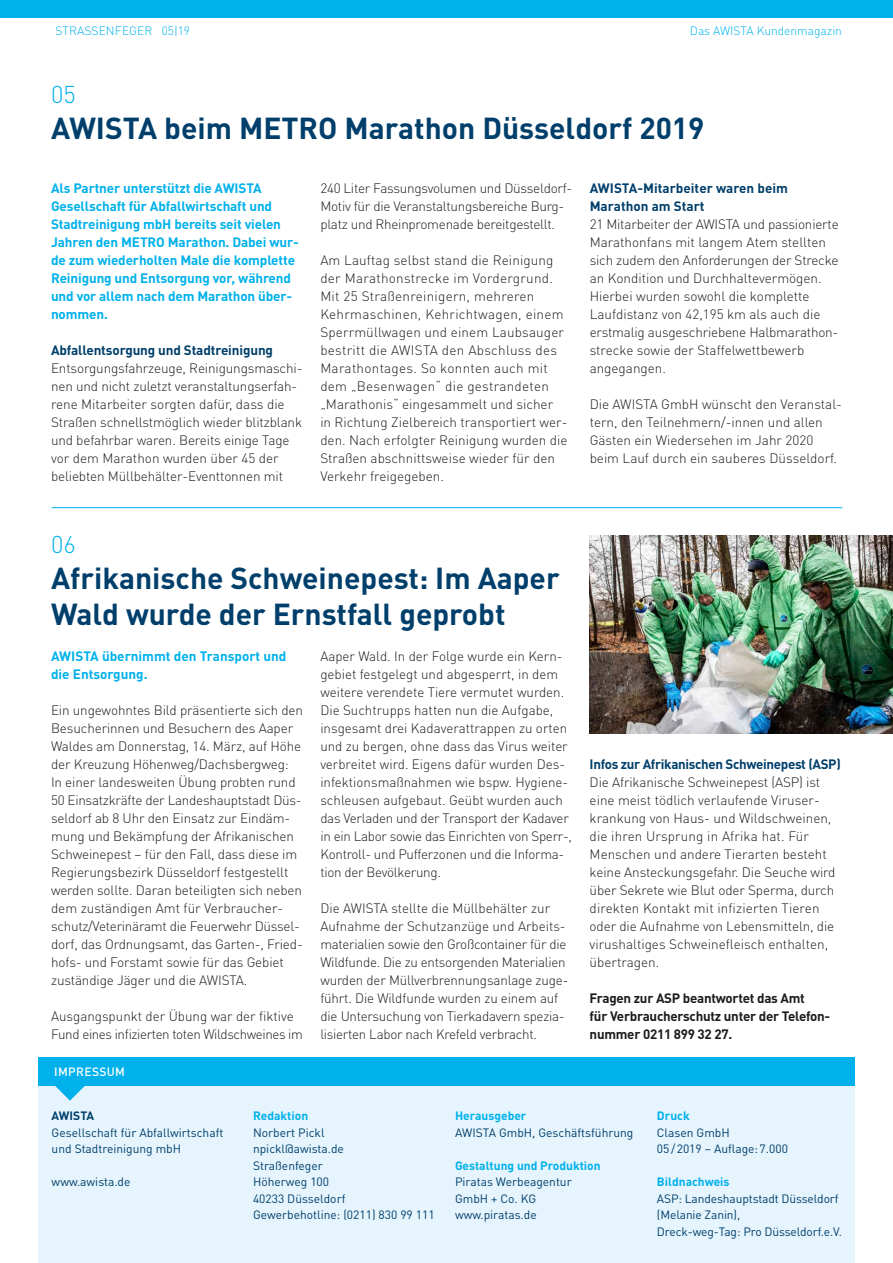
<style>
.page{position:relative;width:893px;height:1263px;background:#fff}
.page>*{position:absolute;margin:0;border:0;box-sizing:border-box;transform-origin:0 0}
.t1{font:700 30px/36px "DIN Pro";color:#003f6b}
.t2{font:300 24px "DIN Pro";color:#00b1eb}
.t3{font:300 13.5px/18px "DIN Pro";letter-spacing:-.01em;color:#1c1c1a}
.t4{font:300 13.5px/18px "DIN Pro";letter-spacing:.01em;color:#1c1c1a}
.t5{font:700 13.5px/18px "DIN Pro";letter-spacing:-.01em;color:#00b1eb}
.t6{font:700 13.5px/18px "DIN Pro";letter-spacing:-.01em;color:#003f6b}
.t7{font:700 13.5px/18px "DIN Pro";letter-spacing:-.02em;color:#1c1c1a}
.t8{font:300 13.5px/18px "DIN Pro";letter-spacing:-.03em;color:#1c1c1a}
.t9{font:12px/16.5px "DIN Pro";color:#003f6b}
.t10{font:700 12px "DIN Pro";color:#00b1eb}
.t11{font:300 12px "DIN Pro";color:#00b1eb}
.t12{font:500 12px "DIN Pro";letter-spacing:.03em;color:#fff}
.t13{font:700 12px "DIN Pro";color:#003f6b}
</style>
<div class="page">
<img style="left:590px;top:535px;width:303px;height:198px">
<div style="left:0;top:0;width:893px;height:17px;background:#00b1eb"></div>
<div style="left:38px;top:1079px;width:817px;height:184px;background:#e5f4fd"></div>
<div style="left:38px;top:1057px;width:817px;height:29px;background:#00b1eb"></div>
<svg style="left:55px;top:1086px;width:30px;height:15px"></svg>
<hr style="left:51px;top:507px;width:791px;height:1px;background:#00b1eb">
<p class="t11" style="left:55px;top:22px;width:136px">STRASSENFEGER 05|19</p>
<h2 class="t2" style="left:51px;top:78px;width:26px">05</h2>
<p class="t11" style="left:690px;top:22px;width:154px">Das AWISTA Kundenmagazin</p>
<h1 class="t1" style="left:51px;top:109px;width:655px">AWISTA beim METRO Marathon Düsseldorf 2019</h1>
<p class="t5" style="left:51px;top:179px;width:249px">Als Partner unterstützt die AWISTA Gesellschaft für Abfallwirtschaft und Stadtreinigung mbH bereits seit vielen Jahren den METRO Marathon. Dabei wur&shy;de zum wiederholten Male die komplette Reinigung und Entsorgung vor, während und vor allem nach dem Marathon über&shy;nommen.</p>
<p class="t6" style="left:51px;top:341px;width:224px">Abfallentsorgung und Stadtreinigung</p>
<p class="t3" style="left:51px;top:359px;width:253px">Entsorgungsfahrzeuge, Reinigungsmaschi&shy;nen und nicht zuletzt veranstaltungserfah&shy;rene Mitarbeiter sorgten dafür, dass die Straßen schnellstmöglich wieder blitzblank und befahrbar waren. Bereits einige Tage vor dem Marathon wurden über 45 der beliebten Müllbehälter-Eventtonnen mit</p>
<p class="t3" style="left:320px;top:179px;width:254px">240 Liter Fassungsvolumen und Düsseldorf-<br>Motiv für die Veranstaltungsbereiche Burg&shy;platz und Rheinpromenade bereitgestellt.</p>
<p class="t4" style="left:320px;top:251px;width:249px">Am Lauftag selbst stand die Reinigung der Marathonstrecke im Vordergrund.<br>Mit 25 Straßenreinigern, mehreren Kehrmaschinen, Kehrichtwagen, einem Sperrmüllwagen und einem Laubsauger bestritt die AWISTA den Abschluss des Marathontages. So konnten auch mit dem „Besenwagen“ die gestrandeten „Marathonis“ eingesammelt und sicher<br>in Richtung Zielbereich transportiert wer&shy;den. Nach erfolgter Reinigung wurden die Straßen abschnittsweise wieder für den Verkehr freigegeben.</p>
<p class="t6" style="left:590px;top:179px;width:200px">AWISTA-Mitarbeiter waren beim<br>Marathon am Start</p>
<p class="t3" style="left:590px;top:215px;width:251px">21 Mitarbeiter der AWISTA und passionierte Marathonfans mit langem Atem stellten sich zudem den Anforderungen der Strecke an Kondition und Durchhaltevermögen.<br>Hierbei wurden sowohl die komplette Laufdistanz von 42,195 km als auch die erstmalig ausgeschriebene Halbmarathon&shy;strecke sowie der Staffelwettbewerb angegangen.</p>
<p class="t3" style="left:590px;top:395px;width:254px">Die AWISTA GmbH wünscht den Veranstal&shy;tern, den Teilnehmern/-innen und allen Gästen ein Wiedersehen im Jahr 2020 beim Lauf durch ein sauberes Düsseldorf.</p>
<h2 class="t2" style="left:51px;top:528px;width:26px">06</h2>
<h1 class="t1" style="left:51px;top:559px;width:510px">Afrikanische Schweinepest: Im Aaper<br>Wald wurde der Ernstfall geprobt</h1>
<p class="t5" style="left:51px;top:647px;width:237px">AWISTA übernimmt den Transport und die Entsorgung.</p>
<p class="t3" style="left:51px;top:701px;width:254px">Ein ungewohntes Bild präsentierte sich den Besucherinnen und Besuchern des Aaper Waldes am Donnerstag, 14. März, auf Höhe der Kreuzung Höhenweg/Dachsbergweg:<br>In einer landesweiten Übung probten rund 50 Einsatzkräfte der Landeshauptstadt Düs&shy;seldorf ab 8 Uhr den Einsatz zur Eindäm&shy;mung und Bekämpfung der Afrikanischen Schweinepest – für den Fall, dass diese im Regierungsbezirk Düsseldorf festgestellt werden sollte. Daran beteiligten sich neben dem zuständigen Amt für Verbraucher&shy;schutz/Veterinäramt die Feuerwehr Düssel&shy;dorf, das Ordnungsamt, das Garten-, Fried&shy;hofs- und Forstamt sowie für das Gebiet zuständige Jäger und die AWISTA.</p>
<p class="t8" style="left:51px;top:1007px;width:253px">Ausgangspunkt der Übung war der fiktive<br>Fund eines infizierten toten Wildschweines im</p>
<p class="t3" style="left:320px;top:647px;width:253px">Aaper Wald. In der Folge wurde ein Kern&shy;gebiet festgelegt und abgesperrt, in dem weitere verendete Tiere vermutet wurden.<br>Die Suchtrupps hatten nun die Aufgabe, insgesamt drei Kadaverattrappen zu orten und zu bergen, ohne dass das Virus weiter verbreitet wird. Eigens dafür wurden Des&shy;infektionsmaßnahmen wie bspw. Hygiene&shy;schleusen aufgebaut. Geübt wurden auch das Verladen und der Transport der Kadaver in ein Labor sowie das Einrichten von Sperr-, Kontroll- und Pufferzonen und die Informa&shy;tion der Bevölkerung.</p>
<p class="t3" style="left:320px;top:899px;width:250px">Die AWISTA stellte die Müllbehälter zur Aufnahme der Schutzanzüge und Arbeits&shy;materialien sowie den Großcontainer für die Wildfunde. Die zu entsorgenden Materialien wurden der Müllverbrennungsanlage zuge&shy;führt. Die Wildfunde wurden zu einem auf die Untersuchung von Tierkadavern spezia&shy;lisierten Labor nach Krefeld verbracht.</p>
<p class="t6" style="left:590px;top:755px;width:253px">Infos zur Afrikanischen Schweinepest (ASP)</p>
<p class="t3" style="left:590px;top:773px;width:247px">Die Afrikanische Schweinepest (ASP) ist eine meist tödlich verlaufende Viruser&shy;krankung von Haus- und Wildschweinen, die ihren Ursprung in Afrika hat. Für Menschen und andere Tierarten besteht keine Ansteckungsgefahr. Die Seuche wird über Sekrete wie Blut oder Sperma, durch direkten Kontakt mit infizierten Tieren oder die Aufnahme von Lebensmitteln, die virushaltiges Schweinefleisch enthalten, übertragen.</p>
<p class="t7" style="left:590px;top:989px;width:242px">Fragen zur ASP beantwortet das Amt<br>für Verbraucherschutz unter der Telefon&shy;nummer 0211 899 32 27.</p>
<p class="t12" style="left:54px;top:1064px;width:72px">IMPRESSUM</p>
<p class="t13" style="left:52px;top:1108px;width:44px">AWISTA</p>
<p class="t9" style="left:52px;top:1124px;width:173px">Gesellschaft für Abfallwirtschaft und Stadtreinigung mbH</p>
<p class="t9" style="left:52px;top:1173px;width:80px">www.awista.de</p>
<p class="t10" style="left:253px;top:1108px;width:57px">Redaktion</p>
<p class="t9" style="left:253px;top:1124px;width:183px">Norbert Pickl<br>npickl@awista.de<br>Straßenfeger<br>Höherweg 100<br>40233 Düsseldorf<br>Gewerbehotline: (0211) 830 99 111</p>
<p class="t10" style="left:455px;top:1108px;width:73px">Herausgeber</p>
<p class="t9" style="left:455px;top:1124px;width:180px">AWISTA GmbH, Geschäftsführung</p>
<p class="t10" style="left:455px;top:1157px;width:147px">Gestaltung und Produktion</p>
<p class="t9" style="left:455px;top:1173px;width:118px">Piratas Werbeagentur<br>GmbH + Co. KG www.piratas.de</p>
<p class="t10" style="left:657px;top:1108px;width:34px">Druck</p>
<p class="t9" style="left:657px;top:1124px;width:132px">Clasen GmbH<br>05/2019 – Auflage:7.000</p>
<p class="t10" style="left:657px;top:1174px;width:74px">Bildnachweis</p>
<p class="t9" style="left:657px;top:1190px;width:187px">ASP: Landeshauptstadt Düsseldorf (Melanie Zanin),<br>Dreck-weg-Tag: Pro Düsseldorf.e.V.</p>
</div>
